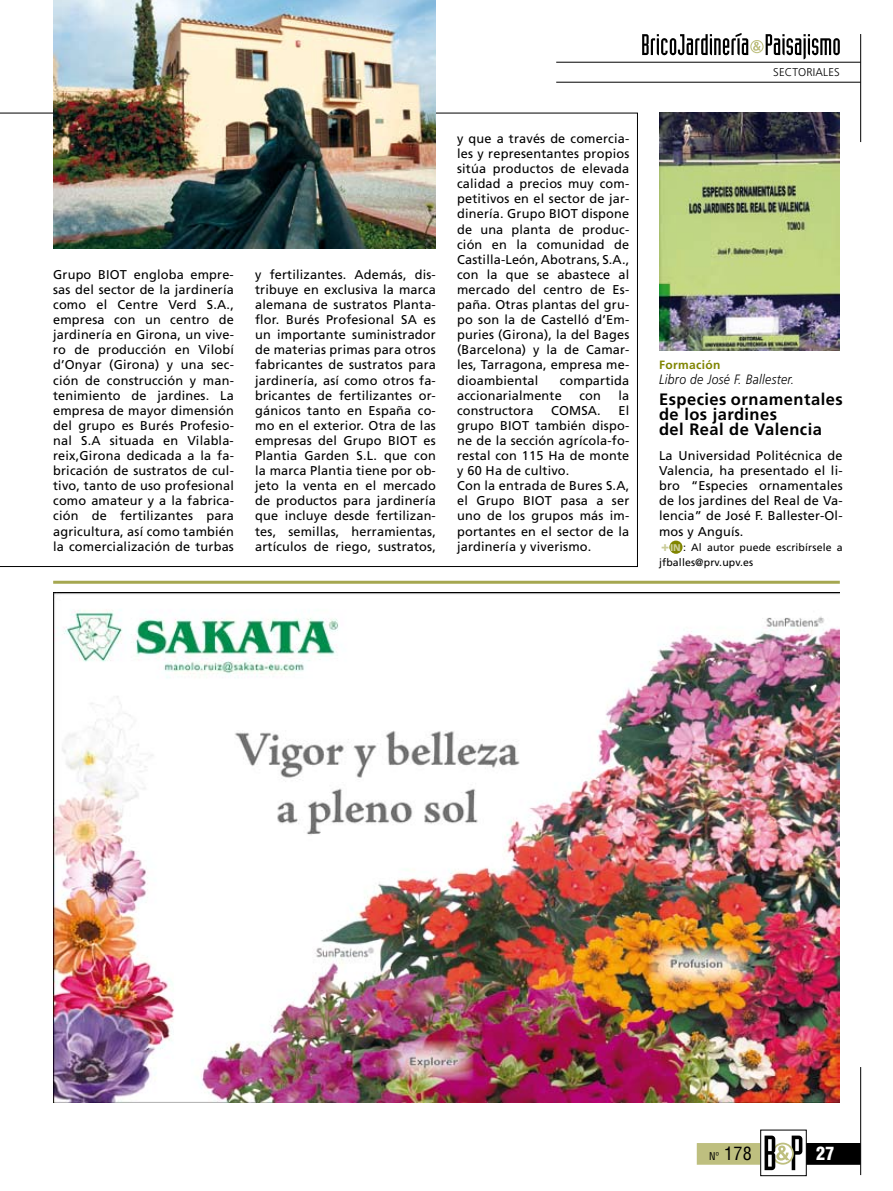
<style>
.page{position:relative;width:893px;height:1191px;background:#fff}
.page>*{position:absolute;margin:0;border:0;box-sizing:border-box;transform-origin:0 0}
.t1{font:condensed 18px "Helvetica";color:#000}
.t2{font:900 condensed 18px "Helvetica";color:#fff}
.t3{font:700 16.5px/15px "Frutiger";letter-spacing:.03em;color:#000}
.t4{font:italic 300 13.5px "Frutiger";letter-spacing:.03em;color:#000;scale:.9 1}
.t5{font:12.75px/15.1px "Frutiger";letter-spacing:.015em;color:#000;text-align:justify}
.t6{font:700 12px "Frutiger";letter-spacing:.03em;color:#808500}
.t7{font:300 11.25px "Frutiger";letter-spacing:.015em;color:#000}
.t8{font:10.5px/15.1px "Frutiger";letter-spacing:.015em;color:#000}
.s1{font-weight:900;font-size:13.5px;color:#cacc99}
.s2{font-weight:900;font-size:9.75px;color:#cacc99}
.s3{font-size:10.5px}
</style>
<div class="page">
<hr style="left:556px;top:62px;width:305px;height:1px;background:#000">
<hr style="left:556px;top:82px;width:305px;height:1px;background:#000">
<svg style="left:642px;top:33px;width:198px;height:26px"></svg>
<div style="left:750px;top:40px;width:14px;height:13px;border:1px solid #bebf7f;border-radius:50%"></div>
<hr style="left:860px;top:34px;width:1px;height:108px;background:#000">
<div style="left:697px;top:1143px;width:71px;height:21px;background:#bebf7f"></div>
<div style="left:807px;top:1143px;width:53px;height:21px;background:#000"></div>
<div style="left:761px;top:1130px;width:45px;height:45px;background:#fff"></div>
<div style="left:760px;top:1129px;width:47px;height:47px;border:1px solid #000"></div>
<svg style="left:765px;top:1135px;width:37px;height:35px"></svg>
<hr style="left:860px;top:1067px;width:1px;height:108px;background:#000">
<hr style="left:53px;top:581px;width:787px;height:3px;background:#a5a750">
<svg style="left:0;top:113px;width:638px;height:454px"></svg>
<img style="left:53px;top:0;width:383px;height:249px">
<div style="left:669px;top:540px;width:14px;height:14px;background:#808500;border-radius:50%"></div>
<img style="left:659px;top:113px;width:181px;height:238px">
<img style="left:53px;top:592px;width:787px;height:511px">
<p class="t5" style="left:53px;top:267px;width:182px">Grupo BIOT engloba empre&shy;sas del sector de la jardinería como el Centre Verd S.A., empresa con un centro de jardinería en Girona, un vive&shy;ro de producción en Vilobí d’Onyar (Girona) y una sec&shy;ción de construcción y man&shy;tenimiento de jardines. La empresa de mayor dimensión del grupo es Burés Profesio&shy;nal S.A situada en Vilabla&shy;reix,Girona dedicada a la fa&shy;bricación de sustratos de cul&shy;tivo, tanto de uso profesional como amateur y a la fabrica&shy;ción de fertilizantes para agricultura, así como también la comercialización de turbas</p>
<p class="t5" style="left:255px;top:267px;width:182px">y fertilizantes. Además, dis&shy;tribuye en exclusiva la marca alemana de sustratos Planta&shy;flor. Burés Profesional SA es un importante suministrador de materias primas para otros fabricantes de sustratos para jardinería, así como otros fa&shy;bricantes de fertilizantes or&shy;gánicos tanto en España co&shy;mo en el exterior. Otra de las empresas del Grupo BIOT es Plantia Garden S.L. que con la marca Plantia tiene por ob&shy;jeto la venta en el mercado de productos para jardinería que incluye desde fertilizan&shy;tes, semillas, herramientas, artículos de riego, sustratos,</p>
<p class="t5" style="left:457px;top:131px;width:174px">y que a través de comercia&shy;les y representantes propios sitúa productos de elevada calidad a precios muy com&shy;petitivos en el sector de jar&shy;dinería. Grupo BIOT dispone de una planta de produc&shy;ción en la comunidad de Castilla-León, Abotrans, S.A., con la que se abastece al mercado del centro de Es&shy;paña. Otras plantas del gru&shy;po son la de Castelló d’Em&shy;puries (Girona), la del Bages (Barcelona) y la de Camar&shy;les, Tarragona, empresa me&shy;dioambiental</p>
<p class="t5" style="left:457px;top:372px;width:174px;text-indent:103px">compartida accionarialmente</p>
<p class="t5" style="left:579px;top:388px;width:23px">con</p>
<p class="t5" style="left:618px;top:388px;width:12px">la</p>
<p class="t5" style="left:457px;top:403px;width:174px;text-align:left;text-indent:161px">El grupo BIOT también dispo&shy;ne de la sección agrícola-fo&shy;restal con 115 Ha de monte y 60 Ha de cultivo.<br>Con la entrada de Bures S.A, el Grupo BIOT pasa a ser uno de los grupos más im&shy;portantes en el sector de la jardinería y viverismo.</p>
<p class="t5" style="left:457px;top:403px;width:78px">constructora</p>
<p class="t5" style="left:551px;top:403px;width:51px">COMSA.</p>
<p class="t7" style="left:773px;top:66px;width:68px">SECTORIALES</p>
<p class="t6" style="left:659px;top:358px;width:63px">Formación</p>
<p class="t4" style="left:659px;top:372px;width:152px">Libro de José F. Ballester.</p>
<p class="t3" style="left:659px;top:392px;width:185px">Especies ornamentales de los jardines<br>del Real de Valencia</p>
<p class="t5" style="left:659px;top:448px;width:185px">La Universidad Politécnica de Valencia, ha presentado el li&shy;bro “Especies ornamentales de los jardines del Real de Va&shy;lencia” de José F. Ballester-Ol&shy;mos y Anguís.</p>
<p class="t8" style="left:659px;top:539px;width:185px"><span class="s1">+</span><span class="s2">IN</span> : Al autor puede escribírsele a jfballes@prv.upv.es</p>
<p class="t1" style="left:709px;top:1142px;width:44px"><span class="s3">Nº</span> 178</p>
<p class="t2" style="left:816px;top:1142px;width:20px">27</p>
</div>
